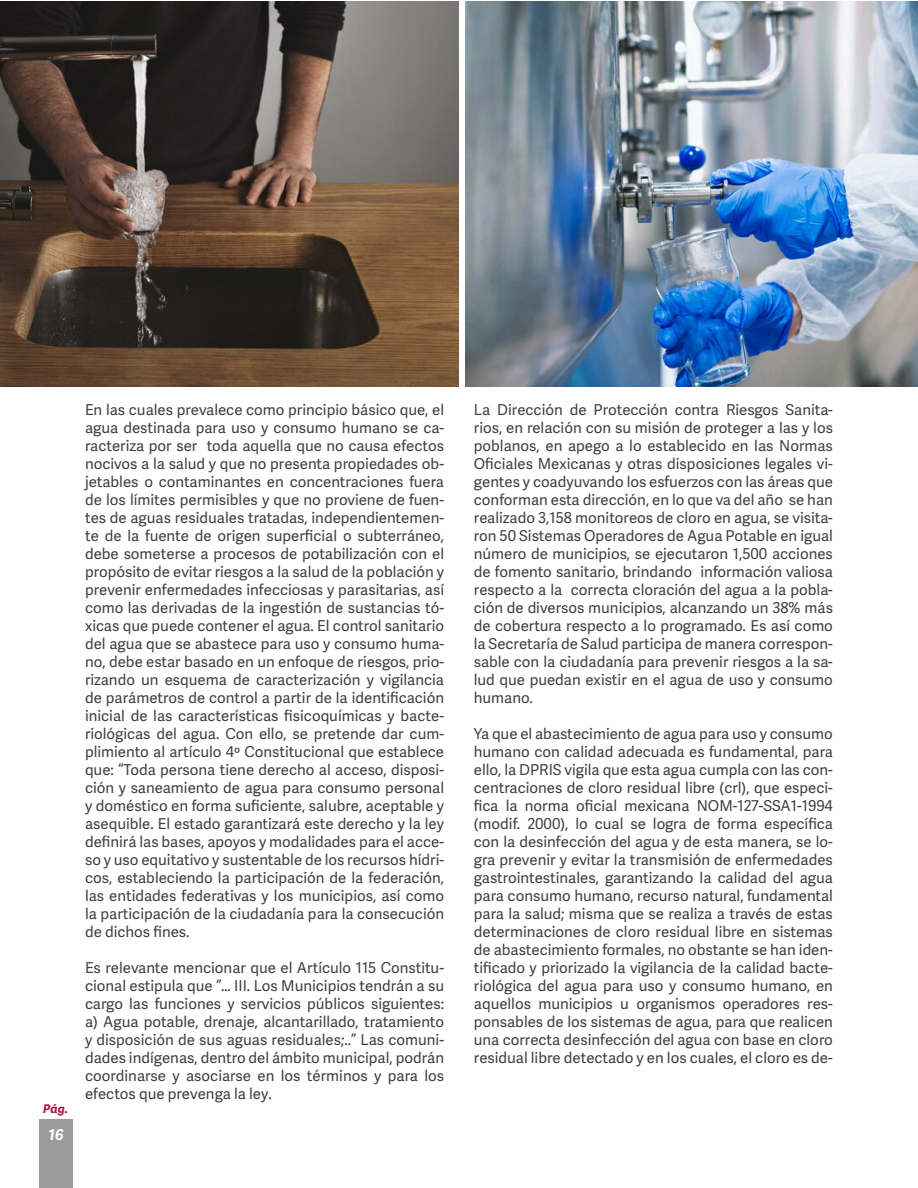
<style>
.page{position:relative;width:918px;height:1188px;background:#fff}
.page>*{position:absolute;margin:0;border:0;box-sizing:border-box;transform-origin:0 0}
.t1{font:15px/18px "Adelle Sans";color:#403f40;text-align:justify}
.t2{font:italic 700 15px "Adelle Sans";color:#feffff}
.t3{font:italic 700 12px "Adelle Sans";color:#ab123d}
</style>
<div class="page">
<div style="left:39px;top:1120px;width:34px;height:68px;background:#9c9b9b"></div>
<img style="left:466px;top:1px;width:452px;height:386px">
<img style="left:0;top:1px;width:459px;height:386px">
<p class="t3" style="left:43px;top:1101px;width:27px">Pág.</p>
<p class="t2" style="left:48px;top:1124px;width:17px">16</p>
<p class="t1" style="left:85px;top:400px;width:361px">En las cuales prevalece como principio básico que, el agua destinada para uso y consumo humano se ca&shy;racteriza por ser toda aquella que no causa efectos nocivos a la salud y que no presenta propiedades ob&shy;jetables o contaminantes en concentraciones fuera de los límites permisibles y que no proviene de fuen&shy;tes de aguas residuales tratadas, independientemen&shy;te de la fuente de origen superficial o subterráneo, debe someterse a procesos de potabilización con el propósito de evitar riesgos a la salud de la población y prevenir enfermedades infecciosas y parasitarias, así como las derivadas de la ingestión de sustancias tó&shy;xicas que puede contener el agua. El control sanitario del agua que se abastece para uso y consumo huma&shy;no, debe estar basado en un enfoque de riesgos, prio&shy;rizando un esquema de caracterización y vigilancia de parámetros de control a partir de la identificación inicial de las características fisicoquímicas y bacte&shy;riológicas del agua. Con ello, se pretende dar cum&shy;plimiento al artículo 4º Constitucional que establece que: “Toda persona tiene derecho al acceso, disposi&shy;ción y saneamiento de agua para consumo personal y doméstico en forma suficiente, salubre, aceptable y asequible. El estado garantizará este derecho y la ley definirá las bases, apoyos y modalidades para el acce&shy;so y uso equitativo y sustentable de los recursos hídri&shy;cos, estableciendo la participación de la federación, las entidades federativas y los municipios, así como la participación de la ciudadanía para la consecución de dichos fines.</p>
<p class="t1" style="left:85px;top:958px;width:361px">Es relevante mencionar que el Artículo 115 Constitu&shy;cional estipula que “… III. Los Municipios tendrán a su cargo las funciones y servicios públicos siguientes: a) Agua potable, drenaje, alcantarillado, tratamiento y disposición de sus aguas residuales;..” Las comuni&shy;dades indígenas, dentro del ámbito municipal, podrán coordinarse y asociarse en los términos y para los efectos que prevenga la ley.</p>
<p class="t1" style="left:474px;top:400px;width:361px">La Dirección de Protección contra Riesgos Sanita&shy;rios, en relación con su misión de proteger a las y los poblanos, en apego a lo establecido en las Normas Oficiales Mexicanas y otras disposiciones legales vi&shy;gentes y coadyuvando los esfuerzos con las áreas que conforman esta dirección, en lo que va del año se han realizado 3,158 monitoreos de cloro en agua, se visita&shy;ron 50 Sistemas Operadores de Agua Potable en igual número de municipios, se ejecutaron 1,500 acciones de fomento sanitario, brindando información valiosa respecto a la correcta cloración del agua a la pobla&shy;ción de diversos municipios, alcanzando un 38% más de cobertura respecto a lo programado. Es así como la Secretaría de Salud participa de manera correspon&shy;sable con la ciudadanía para prevenir riesgos a la sa&shy;lud que puedan existir en el agua de uso y consumo humano.</p>
<p class="t1" style="left:474px;top:724px;width:361px">Ya que el abastecimiento de agua para uso y consumo humano con calidad adecuada es fundamental, para ello, la DPRIS vigila que esta agua cumpla con las con&shy;centraciones de cloro residual libre (crl), que especi&shy;fica la norma oficial mexicana NOM-127-SSA1-1994 (modif. 2000), lo cual se logra de forma específica con la desinfección del agua y de esta manera, se lo&shy;gra prevenir y evitar la transmisión de enfermedades gastrointestinales, garantizando la calidad del agua para consumo humano, recurso natural, fundamental para la salud; misma que se realiza a través de estas determinaciones de cloro residual libre en sistemas de abastecimiento formales, no obstante se han iden&shy;tificado y priorizado la vigilancia de la calidad bacte&shy;riológica del agua para uso y consumo humano, en aquellos municipios u organismos operadores res&shy;ponsables de los sistemas de agua, para que realicen una correcta desinfección del agua con base en cloro residual libre detectado y en los cuales, el cloro es de-</p>
</div>
